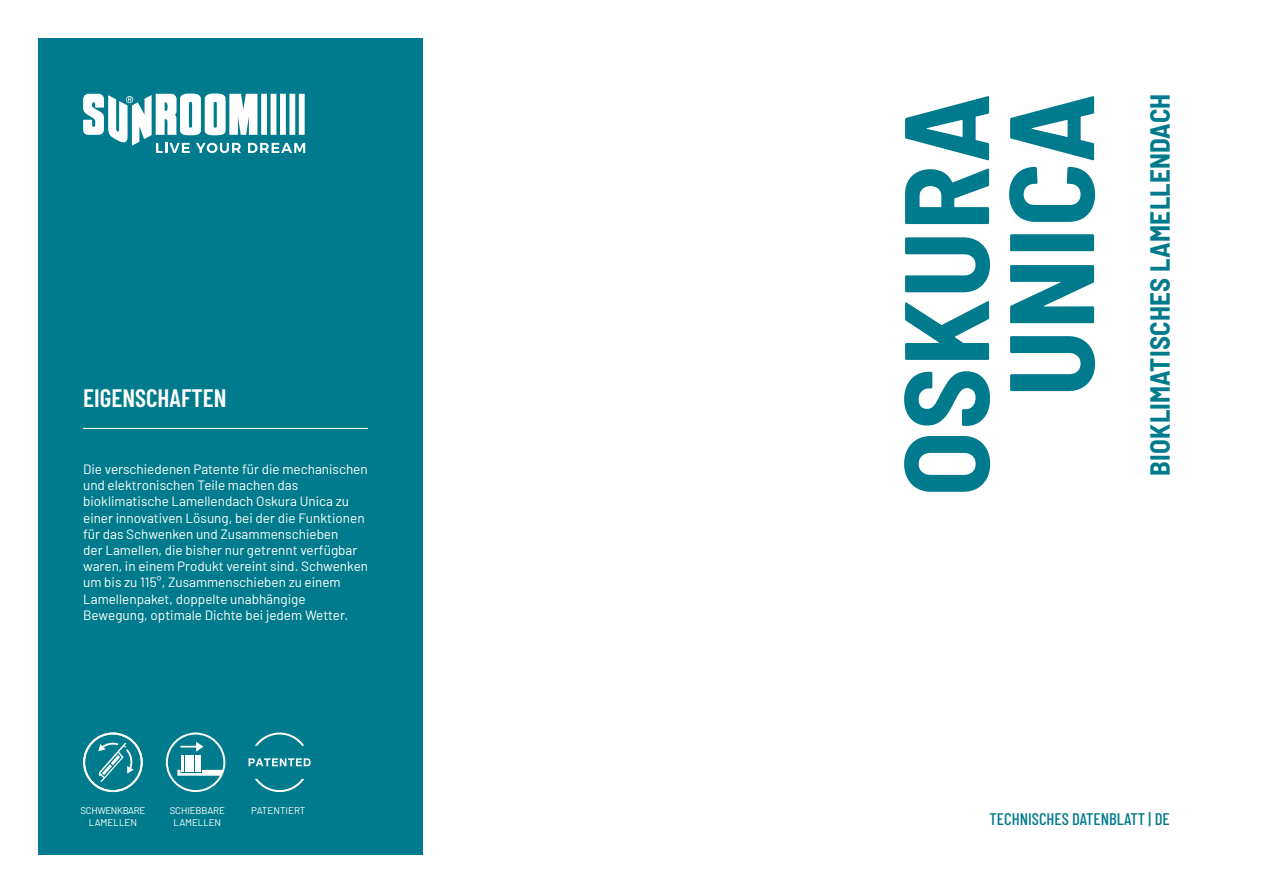
<style>
.page{position:relative;width:1263px;height:893px;background:#fff}
.page>*{position:absolute;margin:0;border:0;box-sizing:border-box;transform-origin:0 0}
.t1{font:700 semi-condensed 120px "Barlow";letter-spacing:.01em;color:#007b8d}
.t2{font:700 semi-condensed 27px "Barlow";letter-spacing:.01em;color:#007b8d}
.t3{font:600 25.2px "Barlow Condensed";color:#fff}
.t4{font:500 16.8px "Barlow Condensed";color:#007b8d}
.t5{font:13.5px/16.2px "Barlow";color:#fff}
.t6{font:9.75px/11.7px "Barlow";letter-spacing:-.01em;color:#fff;text-align:center}
.t7{font:9.75px/11.7px "Barlow";letter-spacing:-.04em;color:#fff;text-align:center}
</style>
<div class="page">
<div style="left:38px;top:38px;width:385px;height:817px;background:#007b8d"></div>
<svg style="left:83px;top:94px;width:222px;height:59px"></svg>
<svg style="left:83px;top:732px;width:60px;height:60px"></svg>
<svg style="left:166px;top:732px;width:59px;height:60px"></svg>
<svg style="left:255px;top:732px;width:49px;height:14px"></svg>
<svg style="left:255px;top:779px;width:49px;height:13px"></svg>
<svg style="left:249px;top:758px;width:62px;height:8px"></svg>
<hr style="left:83px;top:428px;width:285px;height:1px;background:#fff">
<h3 class="t3" style="left:83px;top:380px;width:145px">EIGENSCHAFTEN</h3>
<p class="t5" style="left:83px;top:460px;width:286px">Die verschiedenen Patente für die mechanischen und elektronischen Teile machen das bioklimatische Lamellendach Oskura Unica zu einer innovativen Lösung, bei der die Funktionen für das Schwenken und Zusammenschieben<br>der Lamellen, die bisher nur getrennt verfügbar waren, in einem Produkt vereint sind. Schwenken um bis zu 115°, Zusammenschieben zu einem Lamellenpaket, doppelte unabhängige Bewegung, optimale Dichte bei jedem Wetter.</p>
<p class="t7" style="left:81px;top:804px;width:66px">SCHWENKBARE<br>LAMELLEN</p>
<p class="t6" style="left:170px;top:804px;width:57px">SCHIEBBARE<br>LAMELLEN</p>
<p class="t6" style="left:251px;top:804px;width:56px">PATENTIERT</p>
<h1 class="t1" style="left:859px;top:497px;width:405px;rotate:-90deg">OSKURA</h1>
<h2 class="t2" style="left:1140px;top:476px;width:384px;rotate:-90deg">BIOKLIMATISCHES LAMELLENDACH</h2>
<h1 class="t1" style="left:964px;top:397px;width:305px;rotate:-90deg">UNICA</h1>
<p class="t4" style="left:989px;top:807px;width:182px">TECHNISCHES DATENBLATT | DE</p>
</div>
